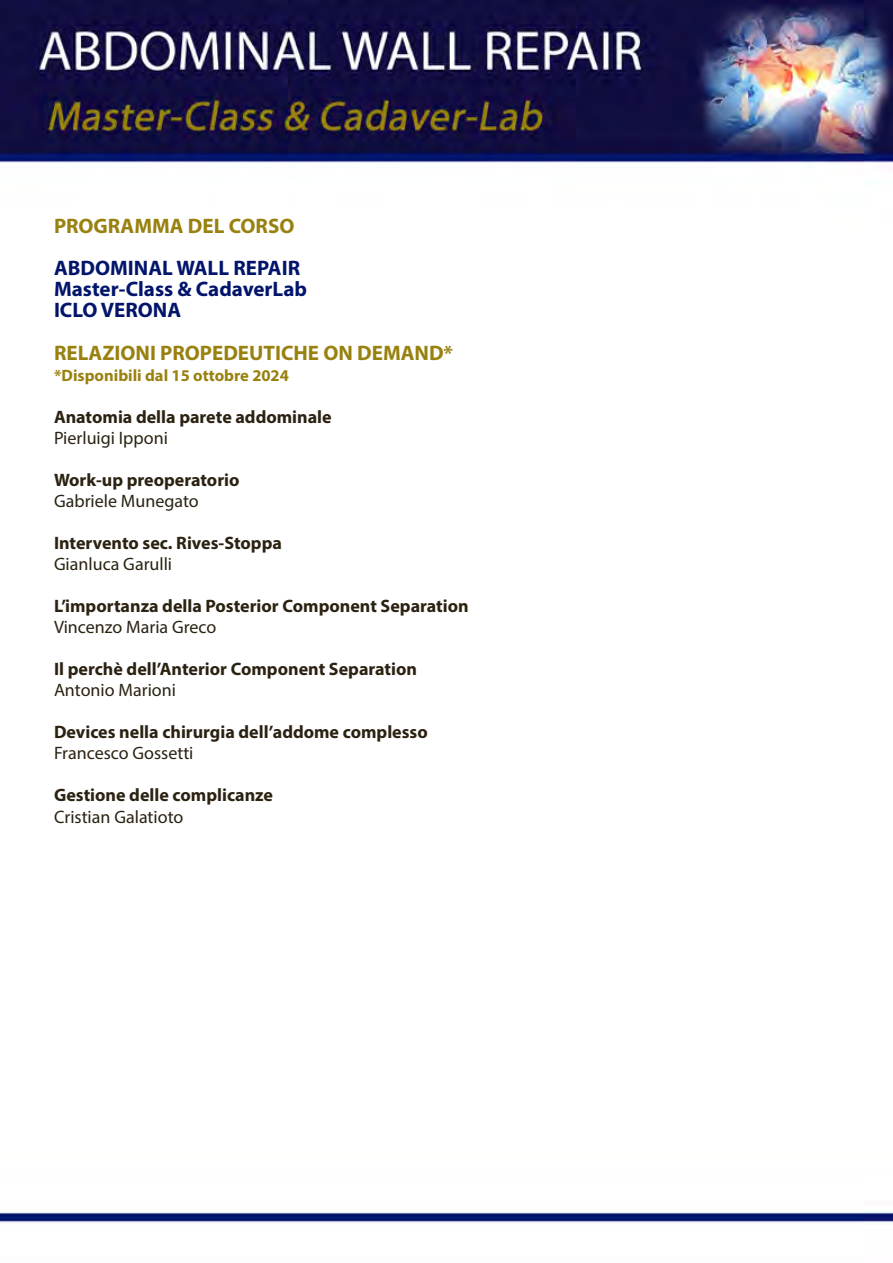
<style>
.page{position:relative;width:893px;height:1263px;background:#fff}
.page>*{position:absolute;margin:0;border:0;box-sizing:border-box;transform-origin:0 0}
.t1{font:700 21px/21.3px "Myriad Pro";color:#02156b}
.t2{font:700 21px "Myriad Pro";color:#99810f}
.t3{font:700 18px "Myriad Pro";color:#2b2212}
.t4{font:18px "Myriad Pro";color:#2b2212}
.t5{font:700 16.5px "Myriad Pro";color:#99810f}
</style>
<div class="page">
<img style="left:0;top:0;width:893px;height:1223px">
<p class="t2" style="left:54px;top:212px;width:242px">PROGRAMMA DEL CORSO</p>
<p class="t1" style="left:54px;top:256px;width:255px">ABDOMINAL WALL REPAIR<br>Master-Class &amp; CadaverLab<br>ICLO VERONA</p>
<p class="t2" style="left:54px;top:339px;width:401px">RELAZIONI PROPEDEUTICHE ON DEMAND*</p>
<p class="t5" style="left:54px;top:364px;width:236px">*Disponibili dal 15 ottobre 2024</p>
<p class="t3" style="left:54px;top:405px;width:279px">Anatomia della parete addominale</p>
<p class="t4" style="left:54px;top:427px;width:115px">Pierluigi Ipponi</p>
<p class="t3" style="left:54px;top:468px;width:187px">Work-up preoperatorio</p>
<p class="t4" style="left:54px;top:490px;width:146px">Gabriele Munegato</p>
<p class="t3" style="left:54px;top:531px;width:229px">Intervento sec. Rives-Stoppa</p>
<p class="t4" style="left:54px;top:553px;width:120px">Gianluca Garulli</p>
<p class="t3" style="left:54px;top:594px;width:416px">L’importanza della Posterior Component Separation</p>
<p class="t4" style="left:54px;top:616px;width:164px">Vincenzo Maria Greco</p>
<p class="t3" style="left:54px;top:657px;width:364px">Il perchè dell’Anterior Component Separation</p>
<p class="t4" style="left:54px;top:679px;width:124px">Antonio Marioni</p>
<p class="t3" style="left:54px;top:720px;width:375px">Devices nella chirurgia dell’addome complesso</p>
<p class="t4" style="left:54px;top:742px;width:141px">Francesco Gossetti</p>
<p class="t3" style="left:54px;top:783px;width:221px">Gestione delle complicanze</p>
<p class="t4" style="left:54px;top:805px;width:131px">Cristian Galatioto</p>
</div>
